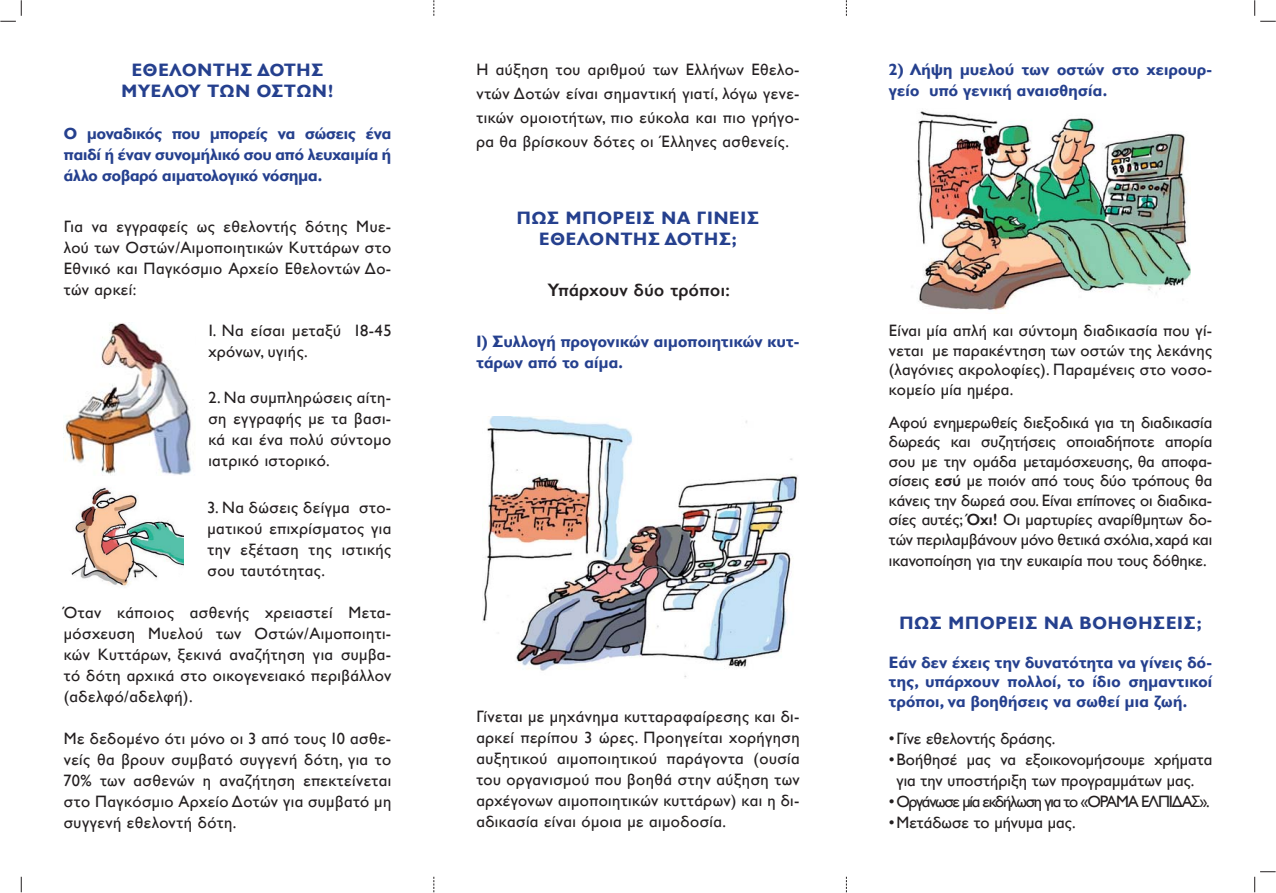
<style>
.page{position:relative;width:1276px;height:893px;background:#fff}
.page>*{position:absolute;margin:0;border:0;box-sizing:border-box;transform-origin:0 0}
.t1{font:700 18px/21px "Gill Sans Hel";letter-spacing:.05em;color:#25408e;text-align:center}
.t2{font:600 18px "Gill Sans Hel";letter-spacing:.03em;color:#231f20}
.t3{font:16.5px/21px "Gill Sans Hel";letter-spacing:.02em;color:#231f20;text-align:justify}
.t4{font:700 16.5px/21px "Gill Sans Hel";letter-spacing:.01em;color:#25408e;text-align:justify}
.t5{font:16.5px "Gill Sans Hel";letter-spacing:-.07em;color:#231f20}
.t6{font:16.5px "Gill Sans Hel";color:#231f20}
.s1{font-weight:600}
</style>
<div class="page">
<img style="left:65px;top:322px;width:129px;height:153px">
<svg style="left:433px;top:0;width:1px;height:16px"></svg>
<svg style="left:846px;top:0;width:1px;height:16px"></svg>
<svg style="left:21px;top:877px;width:1px;height:15px"></svg>
<svg style="left:433px;top:877px;width:1px;height:15px"></svg>
<svg style="left:846px;top:877px;width:1px;height:15px"></svg>
<svg style="left:0;top:0;width:22px;height:22px"></svg>
<svg style="left:1254px;top:0;width:21px;height:22px"></svg>
<svg style="left:1254px;top:871px;width:21px;height:21px"></svg>
<img style="left:482px;top:416px;width:316px;height:262px">
<img style="left:917px;top:111px;width:273px;height:199px">
<img style="left:105px;top:487px;width:78px;height:99px">
<svg style="left:71px;top:487px;width:34px;height:94px"></svg>
<p class="t1" style="left:121px;top:59px;width:214px">ΕΘΕΛΟΝΤΗΣ ΔΟΤΗΣ<br>ΜΥΕΛΟΥ ΤΩΝ ΟΣΤΩΝ!</p>
<p class="t4" style="left:64px;top:123px;width:329px">O μοναδικός που μπορείς να σώσεις ένα παιδί ή έναν συνομήλικό σου από λευχαιμία ή άλλο σοβαρό αιματολογικό νόσημα.</p>
<p class="t3" style="left:64px;top:216px;width:329px">Για να εγγραφείς ως εθελοντής δότης Μυε&shy;λού των Οστών/Αιμοποιητικών Κυττάρων στο Εθνικό και Παγκόσμιο Αρχείο Εθελοντών Δο&shy;τών αρκεί:</p>
<p class="t3" style="left:208px;top:320px;width:184px">1. Nα είσαι μεταξύ 18-45 χρόνων, υγιής.</p>
<p class="t3" style="left:208px;top:387px;width:184px">2. Nα συμπληρώσεις αίτη&shy;ση εγγραφής με τα βασι&shy;κά και ένα πολύ σύντομο ιατρικό ιστορικό.</p>
<p class="t3" style="left:207px;top:497px;width:185px">3. Να δώσεις δείγμα στο&shy;ματικού επιχρίσματος για την εξέταση της ιστικής σου ταυτότητας.</p>
<p class="t3" style="left:64px;top:602px;width:329px">Όταν κάποιος ασθενής χρειαστεί Μετα&shy;μόσχευση Μυελού των Οστών/Αιμοποιητι&shy;κών Κυττάρων, ξεκινά αναζήτηση για συμβα&shy;τό δότη αρχικά στο οικογενειακό περιβάλλον (αδελφό/αδελφή).</p>
<p class="t3" style="left:64px;top:728px;width:329px">Με δεδομένο ότι μόνο οι 3 από τους 10 ασθε&shy;νείς θα βρουν συμβατό συγγενή δότη, για το 70% των ασθενών η αναζήτηση επεκτείνεται στο Παγκόσμιο Αρχείο Δοτών για συμβατό μη συγγενή εθελοντή δότη.</p>
<p class="t3" style="left:476px;top:58px;width:325px;line-height:24px">Η αύξηση του αριθμού των Ελλήνων Εθελο&shy;ντών Δοτών είναι σημαντική γιατί, λόγω γενε&shy;τικών ομοιοτήτων, πιο εύκολα και πιο γρήγο&shy;ρα θα βρίσκουν δότες οι Έλληνες ασθενείς.</p>
<p class="t1" style="left:517px;top:207px;width:244px">ΠΩΣ ΜΠΟΡΕΙΣ ΝΑ ΓΙΝΕΙΣ<br>ΕΘΕΛΟΝΤΗΣ ΔΟΤΗΣ;</p>
<p class="t2" style="left:548px;top:279px;width:183px">Υπάρχουν δύο τρόποι:</p>
<p class="t4" style="left:476px;top:330px;width:325px;line-height:21.6px">1) Συλλογή προγονικών αιμοποιητικών κυτ&shy;τάρων από το αίμα.</p>
<p class="t3" style="left:476px;top:706px;width:325px">Γίνεται με μηχάνημα κυτταραφαίρεσης και δι&shy;αρκεί περίπου 3 ώρες. Προηγείται χορήγηση αυξητικού αιμοποιητικού παράγοντα (ουσία του οργανισμού που βοηθά στην αύξηση των αρχέγονων αιμοποιητικών κυττάρων) και η δι&shy;αδικασία είναι όμοια με αιμοδοσία.</p>
<p class="t4" style="left:889px;top:59px;width:325px">2) Λήψη μυελού των οστών στο χειρουρ&shy;γείο υπό γενική αναισθησία.</p>
<p class="t3" style="left:889px;top:321px;width:325px;line-height:19.5px">Είναι μία απλή και σύντομη διαδικασία που γί&shy;νεται με παρακέντηση των οστών της λεκάνης (λαγόνιες ακρολοφίες). Παραμένεις στο νοσο&shy;κομείο μία ημέρα.</p>
<p class="t3" style="left:889px;top:412px;width:325px;line-height:19.5px">Αφού ενημερωθείς διεξοδικά για τη διαδικασία δωρεάς και συζητήσεις οποιαδήποτε απορία σου με την ομάδα μεταμόσχευσης, θα αποφα&shy;σίσεις <span class="s1">εσύ</span> με ποιόν από τους δύο τρόπους θα κάνεις την δωρεά σου. Είναι επίπονες οι διαδικα&shy;σίες αυτές; <span class="s1">Όχι!</span> Οι μαρτυρίες αναρίθμητων δο&shy;τών περιλαμβάνουν μόνο θετικά σχόλια, χαρά και</p>
<p class="t6" style="left:889px;top:551px;width:319px">ικανοποίηση για την ευκαιρία που τους δόθηκε.</p>
<p class="t1" style="left:899px;top:612px;width:303px">ΠΩΣ ΜΠΟΡΕΙΣ ΝΑ ΒΟΗΘΗΣΕΙΣ;</p>
<p class="t4" style="left:889px;top:652px;width:325px;line-height:19.5px">Εάν δεν έχεις την δυνατότητα να γίνεις δό&shy;της, υπάρχουν πολλοί, το ίδιο σημαντικοί τρόποι, να βοηθήσεις να σωθεί μια ζωή.</p>
<p class="t3" style="left:889px;top:728px;width:168px">• Γίνε εθελοντής δράσης.</p>
<p class="t3" style="left:896px;top:749px;width:317px;text-indent:-7px">• Βοήθησέ μας να εξοικονομήσουμε χρήματα για την υποστήριξη των προγραμμάτων μας.</p>
<p class="t5" style="left:889px;top:793px;width:322px">• Οργάνωσε μία εκδήλωση για το «ΟΡΑΜΑ ΕΛΠΙΔΑΣ».</p>
<p class="t3" style="left:889px;top:812px;width:188px">• Μετάδωσε το μήνυμα μας.</p>
</div>
